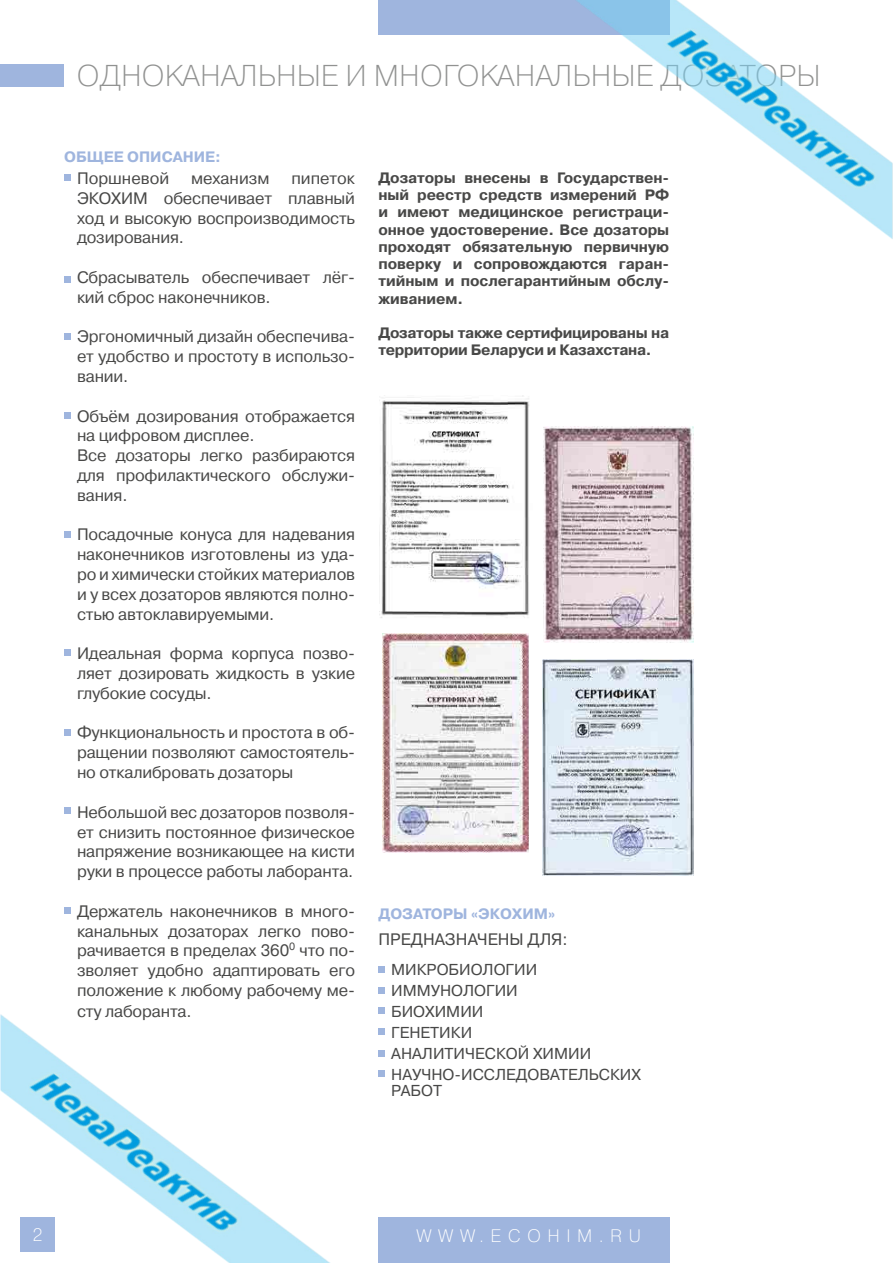
<style>
.page{position:relative;width:893px;height:1263px;background:#fff}
.page>*{position:absolute;margin:0;border:0;box-sizing:border-box;transform-origin:0 0}
.t1{font:30px "Pragmatica Light C";color:#919291}
.t2{font:18px "Pragmatica Light C";letter-spacing:.36em;color:#fff}
.t3{font:16.5px/19.8px "Pragmatica C";letter-spacing:-.01em;color:#484847;text-align:justify}
.t4{font:15.75px/21px "Pragmatica C";color:#484847}
.t5{font:700 15px/17.2px "Pragmatica C";letter-spacing:-.02em;color:#484847;text-align:justify}
.t6{font:700 15px "Pragmatica C";color:#9fb5de}
</style>
<div class="page">
<img style="left:0;top:0;width:893px;height:1263px">
<h1 class="t1" style="left:77px;top:59px;width:746px">ОДНОКАНАЛЬНЫЕ И МНОГОКАНАЛЬНЫЕ ДОЗАТОРЫ</h1>
<p class="t6" style="left:64px;top:148px;width:158px">ОБЩЕЕ ОПИСАНИЕ:</p>
<p class="t3" style="left:77px;top:169px;width:94px">Поршневой</p>
<p class="t3" style="left:191px;top:169px;width:80px">механизм</p>
<p class="t5" style="left:378px;top:169px;width:292px">Дозаторы внесены в Государствен&shy;ный реестр средств измерений РФ и имеют медицинское регистраци&shy;онное удостоверение. Все дозаторы проходят обязательную первичную поверку и сопровождаются гаран&shy;тийным и послегарантийным обслу&shy;живанием.</p>
<p class="t5" style="left:378px;top:325px;width:292px">Дозаторы также сертифицированы на территории Беларуси и Казахстана.</p>
<p class="t3" style="left:77px;top:169px;width:280px;text-indent:214px">пипеток ЭКОХИМ обеспечивает плавный ход и высокую воспроизводимость дозирования.</p>
<p class="t3" style="left:77px;top:268px;width:280px">Сбрасыватель обеспечивает лёг&shy;кий сброс наконечников.</p>
<p class="t3" style="left:77px;top:327px;width:280px">Эргономичный дизайн обеспечива&shy;ет удобство и простоту в использо&shy;вании.</p>
<p class="t3" style="left:77px;top:406px;width:280px;text-align:left">Объём дозирования отображается на цифровом дисплее.<br>Все дозаторы легко разбираются для профилактического обслужи&shy;вания.</p>
<p class="t3" style="left:77px;top:525px;width:280px">Посадочные конуса для надевания наконечников изготовлены из уда&shy;ро и химически стойких материалов и у всех дозаторов являются полно&shy;стью автоклавируемыми.</p>
<p class="t3" style="left:77px;top:644px;width:280px">Идеальная форма корпуса позво&shy;ляет дозировать жидкость в узкие глубокие сосуды.</p>
<p class="t3" style="left:77px;top:723px;width:280px">Функциональность и простота в об&shy;ращении позволяют самостоятель&shy;но откалибровать дозаторы</p>
<p class="t3" style="left:77px;top:802px;width:280px">Небольшой вес дозаторов позволя&shy;ет снизить постоянное физическое напряжение возникающее на кисти руки в процессе работы лаборанта.</p>
<p class="t3" style="left:77px;top:901px;width:280px">Держатель наконечников в много&shy;канальных дозаторах легко пово&shy;рачивается в пределах 360<sup>0</sup> что по&shy;зволяет удобно адаптировать его положение к любому рабочему ме&shy;сту лаборанта.</p>
<p class="t6" style="left:378px;top:906px;width:178px">ДОЗАТОРЫ «ЭКОХИМ»</p>
<p class="t3" style="left:378px;top:929px;width:191px">ПРЕДНАЗНАЧЕНЫ ДЛЯ:</p>
<p class="t4" style="left:391px;top:959px;width:251px">МИКРОБИОЛОГИИ<br>ИММУНОЛОГИИ<br>БИОХИМИИ<br>ГЕНЕТИКИ<br>АНАЛИТИЧЕСКОЙ ХИМИИ<br>НАУЧНО-ИССЛЕДОВАТЕЛЬСКИХ</p>
<p class="t4" style="left:391px;top:1080px;width:52px">РАБОТ</p>
<p class="t2" style="left:32px;top:1225px;width:12px">2</p>
<p class="t2" style="left:417px;top:1226px;width:226px">WWW.ECOHIM.RU</p>
</div>
